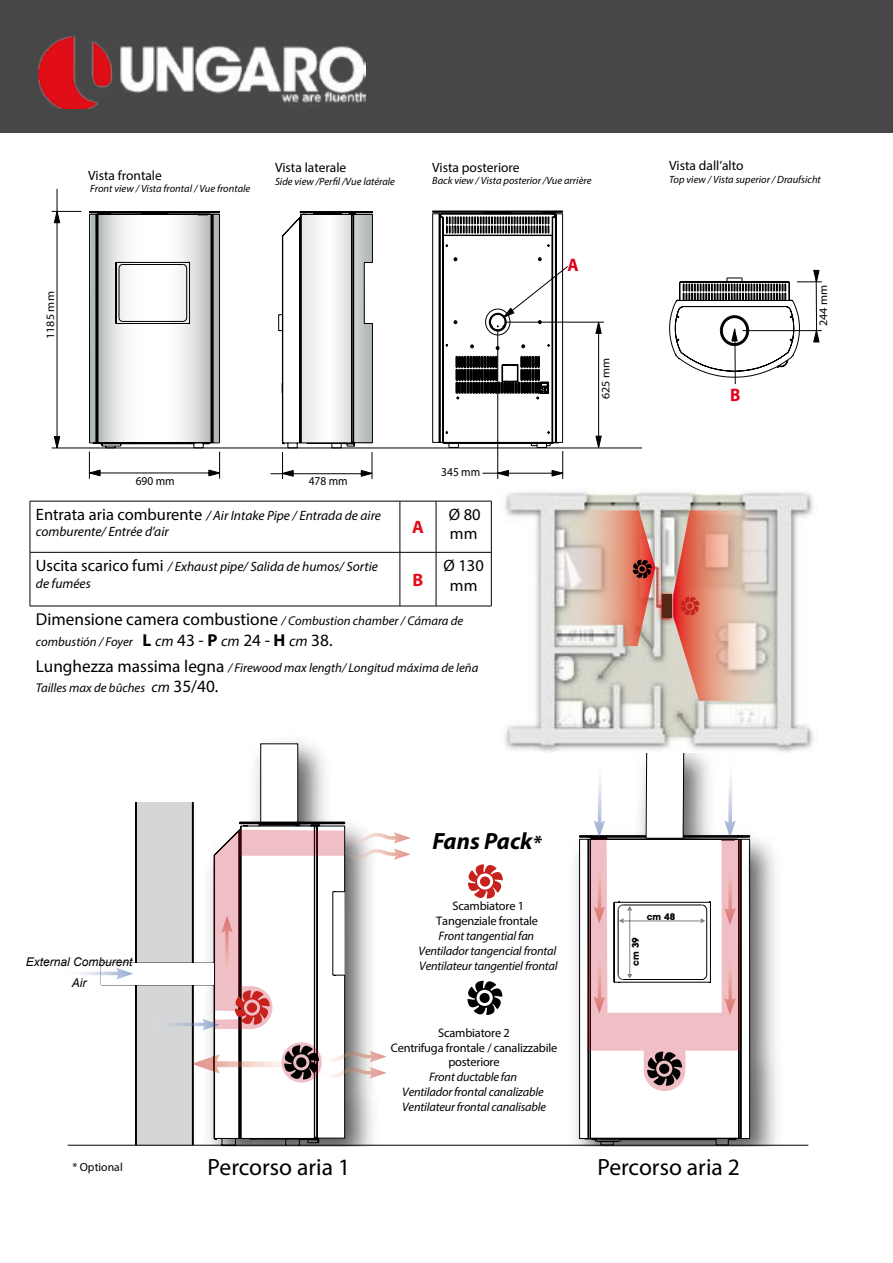
<style>
.page{position:relative;width:893px;height:1263px;background:#fff}
.page>*{position:absolute;margin:0;border:0;box-sizing:border-box;transform-origin:0 0}
.t1{font:23.55px "Myriad Pro";color:#000}
.t2{font:italic 700 23.55px "Myriad Pro";color:#000}
.t3{font:700 18.15px "Myriad Pro";color:#e2001a;scale:.94 1}
.t4{font:700 18px "Myriad Pro";color:#e30c1a}
.t5{font:17.25px "Myriad Pro";color:#000}
.t6{font:16.5px/19.8px "Myriad Pro";color:#000}
.t7{font:italic 13.5px/16.2px "Myriad Pro";color:#000}
.t8{font:13.5px "Myriad Pro";color:#000}
.t9{font:italic 12.75px/26.1px "Myriad Pro";color:#000}
.t10{font:italic 12.3px/14.9px "Myriad Pro";letter-spacing:-.015em;color:#000;text-align:center}
.t11{font:12.3px/14.9px "Myriad Pro";letter-spacing:-.015em;color:#000;text-align:center}
.t12{font:italic 12px/21px "Arial";color:#000;text-align:center}
.t13{font:12px "Myriad Pro";color:#000;scale:.94 1}
.t14{font:11.85px "Myriad Pro";color:#000}
.t15{font:11.4px "Myriad Pro";color:#000;scale:1.06 1}
.t16{font:italic 10.5px "Myriad Pro";color:#000}
.t17{font:700 9px "ITC Avant Garde Std";color:#000}
.s1{font-style:normal;font-size:16.5px}
.s2{font-style:italic;font-size:12.75px}
.s3{font-weight:700;font-style:normal;font-size:17.25px}
.s4{font-size:15px}
.s5{font-style:normal;font-size:17.25px}
.s6{font-size:19.65px}
</style>
<div class="page">
<div style="left:0;top:0;width:893px;height:132px;background:#474747"></div>
<img style="left:38px;top:36px;width:328px;height:72px">
<hr style="left:30px;top:501px;width:370px;height:1px;background:#000">
<hr style="left:30px;top:501px;width:1px;height:51px;background:#000">
<hr style="left:400px;top:501px;width:36px;height:1px;background:#000">
<hr style="left:400px;top:501px;width:1px;height:51px;background:#000">
<hr style="left:436px;top:501px;width:55px;height:1px;background:#000">
<hr style="left:436px;top:501px;width:1px;height:51px;background:#000">
<hr style="left:491px;top:501px;width:1px;height:51px;background:#000">
<hr style="left:30px;top:552px;width:370px;height:1px;background:#000">
<hr style="left:30px;top:552px;width:1px;height:54px;background:#000">
<hr style="left:400px;top:552px;width:36px;height:1px;background:#000">
<hr style="left:400px;top:552px;width:1px;height:54px;background:#000">
<hr style="left:436px;top:552px;width:55px;height:1px;background:#000">
<hr style="left:436px;top:552px;width:1px;height:54px;background:#000">
<hr style="left:491px;top:552px;width:1px;height:54px;background:#000">
<hr style="left:30px;top:606px;width:370px;height:1px;background:#000">
<hr style="left:400px;top:606px;width:36px;height:1px;background:#000">
<hr style="left:436px;top:606px;width:55px;height:1px;background:#000">
<svg style="left:52px;top:189px;width:590px;height:290px"></svg>
<hr style="left:90px;top:211px;width:129px;height:1px;background:#000">
<svg style="left:89px;top:212px;width:131px;height:236px"></svg>
<svg style="left:270px;top:211px;width:103px;height:268px"></svg>
<svg style="left:669px;top:270px;width:153px;height:114px"></svg>
<hr style="left:816px;top:278px;width:1px;height:56px;background:#000">
<svg style="left:432px;top:210px;width:172px;height:269px"></svg>
<img style="left:504px;top:491px;width:310px;height:253px">
<svg style="left:673px;top:510px;width:103px;height:192px;background:#dcad9d"></svg>
<svg style="left:556px;top:510px;width:99px;height:136px;background:#d6aea0"></svg>
<div style="left:662px;top:595px;width:10px;height:23px;background:#562817"></div>
<svg style="left:67px;top:744px;width:745px;height:403px"></svg>
<p class="t8" style="left:88px;top:167px;width:75px">Vista frontale</p>
<p class="t16" style="left:90px;top:182px;width:162px">Front view / Vista frontal / Vue frontale</p>
<p class="t8" style="left:275px;top:160px;width:73px">Vista laterale</p>
<p class="t16" style="left:275px;top:175px;width:122px">Side view /Perfil /Vue latérale</p>
<p class="t15" style="left:43px;top:339px;width:46px;rotate:-90deg">1185 mm</p>
<p class="t8" style="left:432px;top:159px;width:89px">Vista posteriore</p>
<p class="t16" style="left:432px;top:174px;width:161px">Back view / Vista posterior /Vue arrière</p>
<h2 class="t3" style="left:568px;top:253px;width:13px">A</h2>
<p class="t15" style="left:599px;top:399px;width:40px;rotate:-90deg">625 mm</p>
<p class="t13" style="left:136px;top:473px;width:43px">690 mm</p>
<p class="t13" style="left:309px;top:474px;width:43px">478 mm</p>
<p class="t7" style="left:36px;top:507px;width:347px"><span class="s1">Entrata aria comburente</span> / Air Intake Pipe / Entrada de aire comburente/ Entrée d’air</p>
<h3 class="t4" style="left:412px;top:516px;width:13px">A</h3>
<p class="t13" style="left:441px;top:465px;width:43px">345 mm</p>
<h3 class="t6" style="left:449px;top:504px;width:33px">Ø 80 mm</h3>
<h3 class="t6" style="left:444px;top:555px;width:42px;text-align:center">Ø 130 mm</h3>
<h3 class="t5" style="left:36px;top:608px;width:429px">Dimensione camera combustione <span class="s2">/ Combustion chamber / Cámara de</span></h3>
<p class="t9" style="left:36px;top:628px;width:444px">combustión / Foyer <span class="s3">L</span> <span class="s4">cm</span> <span class="s5">43 -</span> <span class="s3">P</span> <span class="s4">cm</span> <span class="s5">24 -</span> <span class="s3">H</span> <span class="s4">cm</span> <span class="s5">38.<br>Lunghezza massima legna</span> / Firewood max length/ Longitud máxima de leña</p>
<p class="t9" style="left:36px;top:675px;width:184px">Tailles max de bûches <span class="s4">cm</span> <span class="s5">35/40.</span></p>
<p class="t7" style="left:36px;top:559px;width:343px"><span class="s1">Uscita scarico fumi</span> / Exhaust pipe/ Salida de humos/ Sortie de fumées</p>
<h3 class="t4" style="left:413px;top:568px;width:12px">B</h3>
<p class="t8" style="left:669px;top:157px;width:76px">Vista dall’alto</p>
<p class="t16" style="left:669px;top:173px;width:153px">Top view / Vista superior / Draufsicht</p>
<h2 class="t3" style="left:730px;top:383px;width:12px">B</h2>
<p class="t15" style="left:816px;top:326px;width:40px;rotate:-90deg">244 mm</p>
<p class="t12" style="left:26px;top:952px;width:108px">External Comburent<br>Air</p>
<h1 class="t2" style="left:432px;top:826px;width:111px">Fans Pack<span class="s6">*</span></h1>
<p class="t11" style="left:436px;top:898px;width:103px">Scambiatore 1<br>Tangenziale frontale</p>
<p class="t10" style="left:418px;top:928px;width:141px">Front tangential fan<br>Ventilador tangencial frontal<br>Ventilateur tangentiel frontal</p>
<p class="t11" style="left:391px;top:1025px;width:168px">Scambiatore 2<br>Centrifuga frontale / canalizzabile posteriore</p>
<p class="t10" style="left:402px;top:1069px;width:145px">Front ductable fan<br>Ventilador frontal canalizable<br>Ventilateur frontal canalisable</p>
<p class="t17" style="left:647px;top:911px;width:30px">cm 48</p>
<p class="t17" style="left:630px;top:966px;width:30px;rotate:-90deg">cm 39</p>
<p class="t14" style="left:72px;top:1159px;width:52px">* Optional</p>
<h1 class="t1" style="left:208px;top:1152px;width:144px">Percorso aria 1</h1>
<h1 class="t1" style="left:597px;top:1152px;width:144px">Percorso aria 2</h1>
</div>
